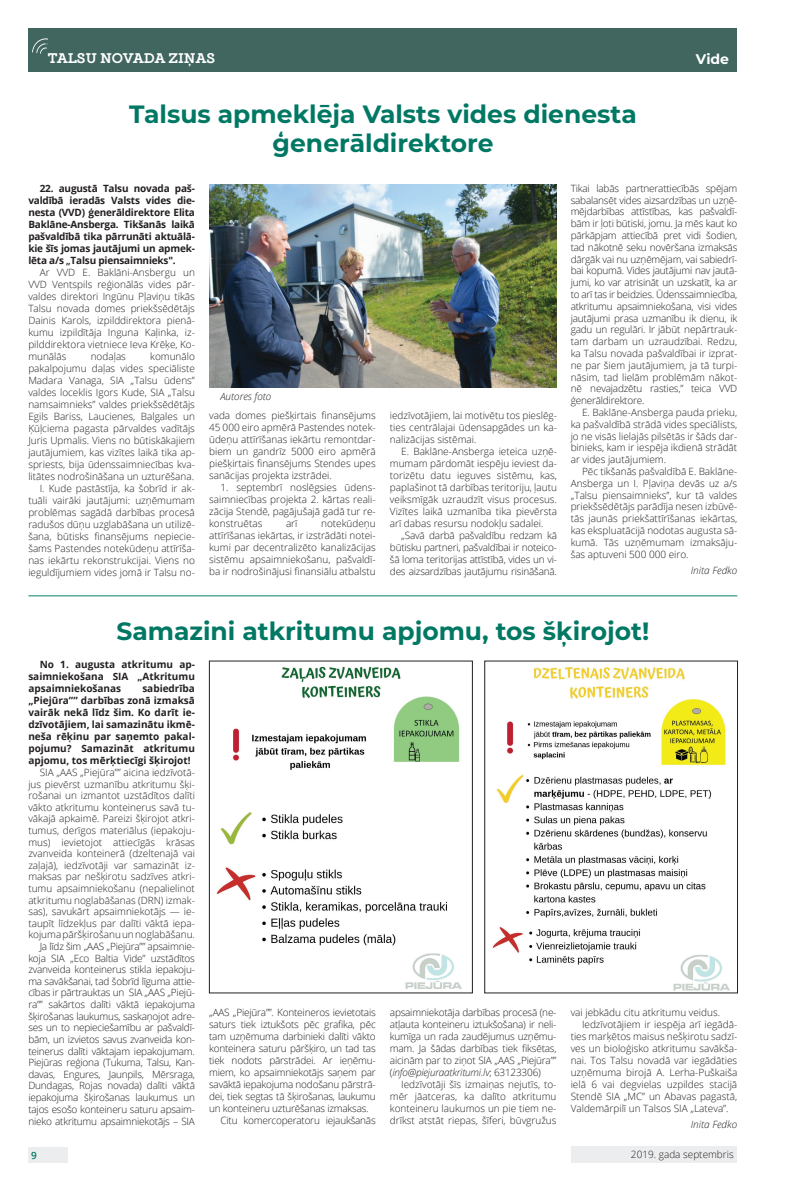
<style>
.page{position:relative;width:794px;height:1191px;background:#fff}
.page>*{position:absolute;margin:0;border:0;box-sizing:border-box;transform-origin:0 0}
.t1{font:700 25px/29px "Montserrat";color:#007864;text-align:center}
.t2{font:700 14px "Locke";letter-spacing:-.005em;color:#fff}
.t3{font:700 14px "Montserrat";color:#fff}
.t4{font:300 10px/12px "Open Sans";color:#231f20;text-align:justify}
.t5{font:300 10px/11.6px "Open Sans";letter-spacing:-.02em;color:#231f20;text-align:right}
.t6{font:700 10px/12px "Open Sans";color:#231f20;text-align:justify}
.t7{font:italic 300 10px "Open Sans";color:#231f20}
.t8{font:600 10px "Open Sans";color:#007864}
.s1{font-weight:600}
.s2{font-style:italic}
</style>
<div class="page">
<div style="left:28px;top:1147px;width:40px;height:15px;background:#ecedee"></div>
<div style="left:570px;top:1146px;width:166px;height:16px;background:#ecedee"></div>
<div style="left:28px;top:28px;width:708px;height:44px;background:#40665f"></div>
<img style="left:32px;top:38px;width:16px;height:16px">
<hr style="left:28px;top:595px;width:709px;height:1px;background:#0d806f">
<img style="left:209px;top:184px;width:347px;height:203px">
<img style="left:216px;top:666px;width:246px;height:323px">
<img style="left:492px;top:667px;width:238px;height:324px">
<div style="left:484px;top:661px;width:254px;height:332px;border:1px solid #231f20"></div>
<h2 class="t2" style="left:48px;top:49px;width:169px">TALSU NOVADA ZIŅAS</h2>
<h2 class="t3" style="left:696px;top:49px;width:35px">Vide</h2>
<h1 class="t1" style="left:129px;top:99px;width:509px">Talsus apmeklēja Valsts vides dienesta ģenerāldirektore</h1>
<p class="t6" style="left:28px;top:182px;width:168px;text-indent:11px">22. augustā Talsu novada paš&shy;valdībā ieradās Valsts vides die&shy;nesta (VVD) ģenerāldirektore Elita Baklāne-Ansberga. Tikšanās laikā pašvaldībā tika pārrunāti aktuālā&shy;kie šīs jomas jautājumi un apmek&shy;lēta a/s <span class="s1">„</span>Talsu piensaimnieks".</p>
<p class="t4" style="left:28px;top:266px;width:168px;text-indent:11px">Ar VVD E. Baklāni-Ansbergu un VVD Ventspils reģionālās vides pār&shy;valdes direktori Ingūnu Pļaviņu tikās Talsu novada domes priekšsēdētājs Dainis Karols, izpilddirektora pienā&shy;kumu izpildītāja Inguna Kaļinka, iz&shy;pilddirektora vietniece Ieva Krēķe, Ko&shy;munālās</p>
<p class="t4" style="left:570px;top:182px;width:168px">Tikai labās partnerattiecībās spējam sabalansēt vides aizsardzības un uzņē&shy;mējdarbības attīstības, kas pašvaldī&shy;bām ir ļoti būtiski, jomu. Ja mēs kaut ko pārkāpjam attiecībā pret vidi šodien, tad nākotnē seku novēršana izmaksās dārgāk vai nu uzņēmējam, vai sabiedrī&shy;bai kopumā. Vides jautājumi nav jautā&shy;jumi, ko var atrisināt un uzskatīt, ka ar to arī tas ir beidzies. Ūdenssaimniecība, atkritumu apsaimniekošana, visi vides jautājumi prasa uzmanību ik dienu, ik gadu un regulāri. Ir jābūt nepārtrauk&shy;tam darbam un uzraudzībai. Redzu, ka Talsu novada pašvaldībai ir izprat&shy;ne par šiem jautājumiem, ja tā turpi&shy;nāsim, tad lielām problēmām nākot&shy;nē nevajadzētu rasties,” teica VVD ģenerāldirektore.</p>
<p class="t4" style="left:570px;top:406px;width:168px;text-indent:11px">E. Baklāne-Ansberga pauda prieku, ka pašvaldībā strādā vides speciālists, jo ne visās lielajās pilsētās ir šāds dar&shy;binieks, kam ir iespēja ikdienā strādāt ar vides jautājumiem.</p>
<p class="t4" style="left:570px;top:465px;width:168px;text-indent:11px">Pēc tikšanās pašvaldībā E. Baklāne-Ansberga un I. Pļaviņa devās uz a/s „Talsu piensaimnieks”, kur tā valdes priekšsēdētājs parādīja nesen izbūvē&shy;tās jaunās priekšattīrīšanas iekārtas, kas ekspluatācijā nodotas augusta sā&shy;kumā. Tās uzņēmumam izmaksāju&shy;šas aptuveni 500 000 eiro.</p>
<p class="t7" style="left:691px;top:563px;width:48px">Inita Fedko</p>
<p class="t4" style="left:28px;top:350px;width:168px;text-align:right">komunālo<br>pakalpojumu daļas vides speciāliste Madara Vanaga, SIA „Talsu ūdens” valdes loceklis Igors Kude, SIA „Talsu namsaimnieks” valdes priekšsēdētājs Egils Bariss, Laucienes, Balgales un Ķūļciema pagasta pārvaldes vadītājs Juris Upmalis. Viens no būtiskākajiem jautājumiem, kas vizītes laikā tika ap&shy;spriests, bija ūdenssaimniecības kva&shy;litātes nodrošināšana un uzturēšana.<br>I. Kude pastāstīja, ka šobrīd ir ak&shy;tuāli vairāki jautājumi: uzņēmumam problēmas sagādā darbības procesā radušos dūņu uzglabāšana un utilizē&shy;šana, būtisks finansējums nepiecie&shy;šams Pastendes notekūdeņu attīrīša&shy;nas iekārtu rekonstrukcijai. Viens no ieguldījumiem vides jomā ir Talsu no-</p>
<p class="t4" style="left:91px;top:350px;width:37px">nodaļas</p>
<p class="t7" style="left:220px;top:389px;width:52px">Autores foto</p>
<p class="t4" style="left:209px;top:409px;width:168px">vada domes piešķirtais finansējums 45 000 eiro apmērā Pastendes notek&shy;ūdeņu attīrīšanas iekārtu remontdar&shy;biem un gandrīz 5000 eiro apmērā piešķirtais finansējums Stendes upes sanācijas projekta izstrādei.</p>
<p class="t4" style="left:209px;top:481px;width:168px;text-indent:11px">1. septembrī noslēgsies ūdens&shy;saimniecības projekta 2. kārtas reali&shy;zācija Stendē, pagājušajā gadā tur re&shy;konstruētas</p>
<p class="t4" style="left:390px;top:409px;width:169px">iedzīvotājiem, lai motivētu tos pieslēg&shy;ties centrālajai ūdensapgādes un ka&shy;nalizācijas sistēmai.</p>
<p class="t4" style="left:390px;top:445px;width:169px;text-indent:11px">E. Baklāne-Ansberga ieteica uzņē&shy;mumam pārdomāt iespēju ieviest da&shy;torizētu datu ieguves sistēmu, kas, paplašinot tā darbības teritoriju, ļautu veiksmīgāk uzraudzīt visus procesus.<br>Vizītes laikā uzmanība tika pievērsta arī dabas resursu nodokļu sadalei.</p>
<p class="t4" style="left:390px;top:529px;width:169px;text-indent:11px">„Savā darbā pašvaldību redzam kā būtisku partneri, pašvaldībai ir noteico&shy;šā loma teritorijas attīstībā, vides un vi&shy;des aizsardzības jautājumu risināšanā.</p>
<p class="t4" style="left:209px;top:517px;width:168px;text-indent:112px">notekūdeņu attīrīšanas iekārtas, ir izstrādāti notei&shy;kumi par decentralizēto kanalizācijas sistēmu apsaimniekošanu, pašvaldī&shy;ba ir nodrošinājusi finansiālu atbalstu</p>
<p class="t4" style="left:286px;top:517px;width:13px">arī</p>
<h1 class="t1" style="left:116px;top:615px;width:534px">Samazini atkritumu apjomu, tos šķirojot!</h1>
<p class="t6" style="left:28px;top:658px;width:168px;text-indent:11px">No 1. augusta atkritumu ap&shy;saimniekošana SIA „Atkritumu apsaimniekošanas</p>
<p class="t6" style="left:28px;top:682px;width:168px;text-indent:114px">sabiedrība „Piejūra”” darbības zonā izmaksā vairāk nekā līdz šim. Ko darīt ie&shy;dzīvotājiem, lai samazinātu ikmē&shy;neša rēķinu par saņemto pakal&shy;pojumu? Samazināt atkritumu apjomu, tos mērķtiecīgi šķirojot!</p>
<p class="t5" style="left:28px;top:766px;width:168px">SIA „AAS „Piejūra”” aicina iedzīvotā&shy;jus pievērst uzmanību atkritumu šķi&shy;rošanai un izmantot uzstādītos dalīti vākto atkritumu konteinerus savā tu&shy;vākajā apkaimē. Pareizi šķirojot atkri&shy;tumus, derīgos materiālus (iepakoju&shy;mus) ievietojot attiecīgās krāsas zvanveida konteinerā (dzeltenajā vai zaļajā), iedzīvotāji var samazināt iz&shy;maksas par nešķirotu sadzīves atkri&shy;tumu apsaimniekošanu (nepalielinot atkritumu noglabāšanas (DRN) izmak&shy;sas), savukārt apsaimniekotājs ― ie&shy;taupīt līdzekļus par dalīti vāktā iepa&shy;kojuma pāršķirošanu un noglabāšanu.<br>Ja līdz šim „AAS „Piejūra”” apsaimnie&shy;koja SIA „Eco Baltia Vide” uzstādītos zvanveida konteinerus stikla iepakoju&shy;ma savākšanai, tad šobrīd līguma attie&shy;cības ir pārtrauktas un SIA „AAS „Piejū&shy;ra”” sakārtos dalīti vāktā iepakojuma šķirošanas laukumus, saskaņojot adre&shy;ses un to nepieciešamību ar pašvaldī&shy;bām, un izvietos savus zvanveida kon&shy;teinerus dalīti vāktajam iepakojumam.<br>Piejūras reģiona (Tukuma, Talsu, Kan&shy;davas, Engures, Jaunpils, Mērsraga, Dundagas, Rojas novada) dalīti vāktā iepakojuma šķirošanas laukumus un tajos esošo konteineru saturu apsaim&shy;nieko atkritumu apsaimniekotājs – SIA</p>
<p class="t4" style="left:390px;top:1006px;width:168px">apsaimniekotāja darbības procesā (ne&shy;atļauta konteineru iztukšošana) ir neli&shy;kumīga un rada zaudējumus uzņēmu&shy;mam. Ja šādas darbības tiek fiksētas, aicinām par to ziņot SIA „AAS „Piejūra”” (<span class="s2">info@piejuraatkritumi.lv</span>; 63123306)</p>
<p class="t4" style="left:390px;top:1078px;width:168px;text-indent:11px">Iedzīvotāji šīs izmaiņas nejutīs, to&shy;mēr jāatceras, ka dalīto atkritumu konteineru laukumos un pie tiem ne&shy;drīkst atstāt riepas, šīferi, būvgružus</p>
<p class="t4" style="left:570px;top:1006px;width:151px">vai jebkādu citu atkritumu veidus.</p>
<p class="t4" style="left:582px;top:1018px;width:157px">Iedzīvotājiem ir iespēja arī iegādā-</p>
<p class="t4" style="left:570px;top:1030px;width:168px">ties marķētos maisus nešķirotu sadzī-</p>
<p class="t4" style="left:570px;top:1042px;width:168px">ves un bioloģisko atkritumu savākša-</p>
<p class="t4" style="left:570px;top:1054px;width:168px">nai. Tos Talsu novadā var iegādāties</p>
<p class="t4" style="left:570px;top:1066px;width:168px">uzņēmuma birojā A. Lerha-Puškaiša</p>
<p class="t4" style="left:570px;top:1078px;width:168px">ielā 6 vai degvielas uzpildes stacijā</p>
<p class="t4" style="left:570px;top:1090px;width:168px">Stendē SIA „MC” un Abavas pagastā,</p>
<p class="t4" style="left:570px;top:1102px;width:159px">Valdemārpilī un Talsos SIA „Lateva”.</p>
<p class="t7" style="left:691px;top:1117px;width:48px">Inita Fedko</p>
<p class="t5" style="left:209px;top:1006px;width:168px">„AAS „Piejūra””. Konteineros ievietotais</p>
<p class="t5" style="left:209px;top:1018px;width:168px">saturs tiek iztukšots pēc grafika, pēc</p>
<p class="t5" style="left:209px;top:1030px;width:168px">tam uzņēmuma darbinieki dalīti vākto</p>
<p class="t5" style="left:209px;top:1042px;width:168px">konteinera saturu pāršķiro, un tad tas</p>
<p class="t5" style="left:209px;top:1054px;width:168px">tiek nodots pārstrādei. Ar ieņēmu-</p>
<p class="t5" style="left:209px;top:1066px;width:168px">miem, ko apsaimniekotājs saņem par</p>
<p class="t5" style="left:209px;top:1078px;width:168px">savāktā iepakojuma nodošanu pārstrā-</p>
<p class="t5" style="left:209px;top:1090px;width:168px">dei, tiek segtas tā šķirošanas, laukumu</p>
<p class="t5" style="left:209px;top:1102px;width:161px">un konteineru uzturēšanas izmaksas.</p>
<p class="t5" style="left:220px;top:1114px;width:157px">Citu komercoperatoru iejaukšanās</p>
<p class="t8" style="left:31px;top:1148px;width:7px">9</p>
<p class="t4" style="left:631px;top:1148px;width:104px">2019. gada septembris</p>
</div>
